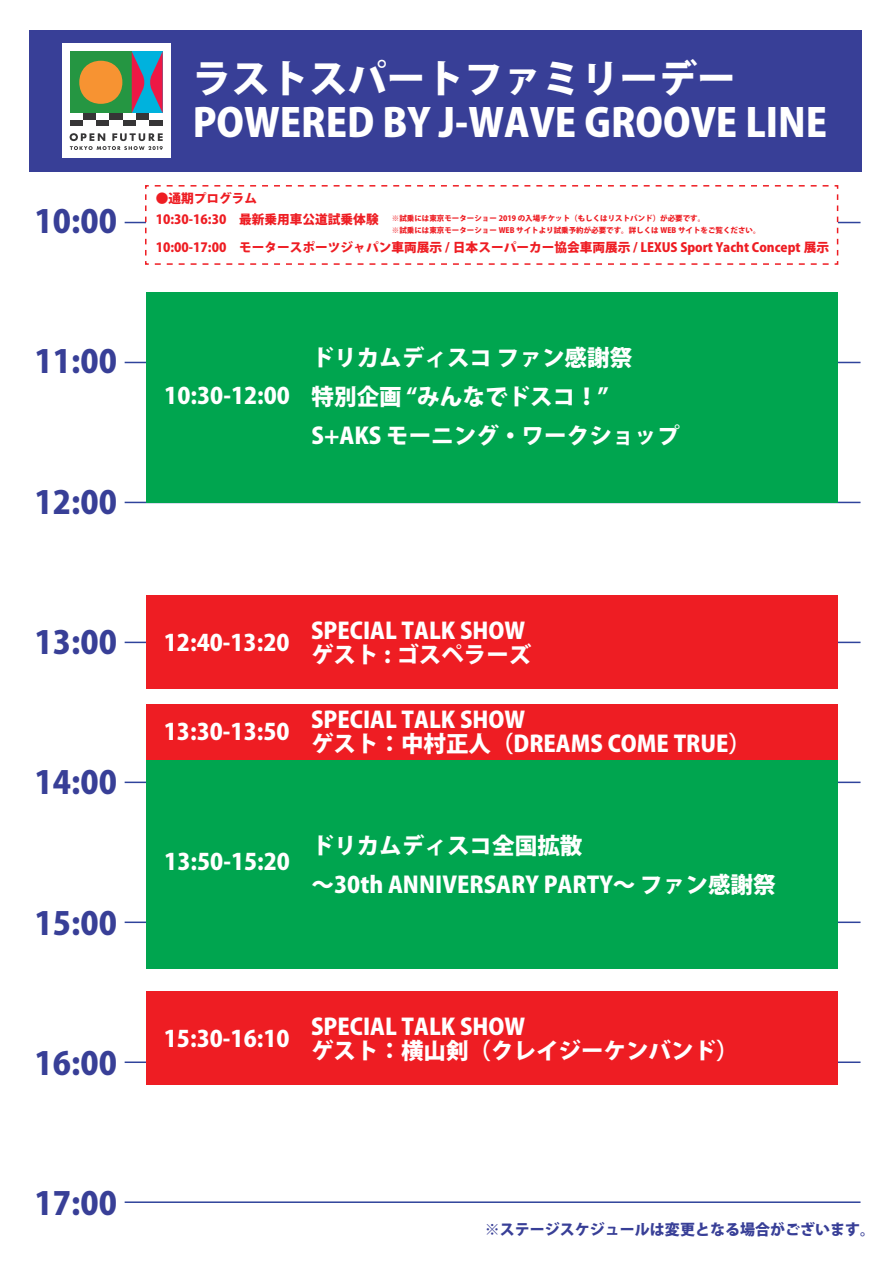
<style>
.page{position:relative;width:893px;height:1263px;background:#fff}
.page>*{position:absolute;margin:0;border:0;box-sizing:border-box;transform-origin:0 0}
.t1{font:800 38.85px/44.4px "Koz Go Pr 6 N";color:#fff}
.t2{font:800 31.5px "Koz Go Pr 6 N";color:#383f97}
.t3{font:800 22.65px/39px "Koz Go Pr 6 N";color:#fff}
.t4{font:800 22.5px/24px "Koz Go Pr 6 N";color:#fff}
.t5{font:800 15px "Koz Go Pr 6 N";color:#383f97}
.t6{font:800 12.75px "Koz Go Pr 6 N";color:#ee1d23}
.t7{font:800 7.5px/12px "Koz Go Pr 6 N";color:#ee1d23}
</style>
<div class="page">
<div style="left:29px;top:30px;width:832px;height:142px;background:#383f97"></div>
<div style="left:62px;top:43px;width:109px;height:115px;background:#fff"></div>
<div style="left:70px;top:51px;width:62px;height:62px;background:#259642"></div>
<div style="left:79px;top:61px;width:43px;height:43px;background:#f79332;border-radius:50%"></div>
<div style="left:70px;top:119px;width:13px;height:6px;background:#363536"></div>
<div style="left:83px;top:113px;width:13px;height:6px;background:#363536"></div>
<div style="left:96px;top:119px;width:14px;height:6px;background:#363536"></div>
<div style="left:110px;top:113px;width:13px;height:6px;background:#363536"></div>
<div style="left:123px;top:119px;width:13px;height:6px;background:#363536"></div>
<div style="left:136px;top:113px;width:13px;height:6px;background:#363536"></div>
<div style="left:149px;top:119px;width:14px;height:6px;background:#363536"></div>
<svg style="left:70px;top:133px;width:93px;height:17px"></svg>
<svg style="left:132px;top:51px;width:31px;height:62px;background:#696d99"></svg>
<hr style="left:125px;top:1201px;width:735px;height:2px;background:#2f439b">
<hr style="left:125px;top:222px;width:735px;height:1px;background:#2f439b">
<hr style="left:125px;top:362px;width:735px;height:1px;background:#2f439b">
<hr style="left:125px;top:502px;width:735px;height:1px;background:#2f439b">
<hr style="left:125px;top:642px;width:735px;height:1px;background:#2f439b">
<hr style="left:125px;top:782px;width:735px;height:1px;background:#2f439b">
<hr style="left:125px;top:921px;width:735px;height:2px;background:#2f439b">
<hr style="left:125px;top:1061px;width:735px;height:2px;background:#2f439b">
<div style="left:146px;top:292px;width:691px;height:210px;background:#00a54f"></div>
<div style="left:146px;top:596px;width:691px;height:93px;background:#ee1d23"></div>
<div style="left:146px;top:758px;width:691px;height:211px;background:#00a54f"></div>
<div style="left:146px;top:991px;width:691px;height:94px;background:#ee1d23"></div>
<div style="left:146px;top:704px;width:691px;height:55px;background:#ee1d23"></div>
<svg style="left:144px;top:185px;width:695px;height:80px"></svg>
<h2 class="t2" style="left:35px;top:203px;width:84px">10:00</h2>
<h2 class="t2" style="left:35px;top:344px;width:84px">11:00</h2>
<h2 class="t2" style="left:35px;top:484px;width:84px">12:00</h2>
<h1 class="t1" style="left:193px;top:57px;width:636px">ラストスパートファミリーデー<br>POWERED BY J-WAVE GROOVE LINE</h1>
<p class="t6" style="left:156px;top:191px;width:103px">●通期プログラム</p>
<p class="t6" style="left:156px;top:212px;width:224px">10:30-16:30　最新乗用車公道試乗体験</p>
<p class="t6" style="left:156px;top:240px;width:675px">10:00-17:00　モータースポーツジャパン車両展示 / 日本スーパーカー協会車両展示 / LEXUS Sport Yacht Concept 展示</p>
<p class="t7" style="left:392px;top:212px;width:370px">※試乗には東京モーターショー 2019 の入場チケット（もしくはリストバンド）が必要です。<br>※試乗には東京モーターショー WEB サイトより試乗予約が必要です。詳しくは WEB サイトをご覧ください。</p>
<p class="t3" style="left:164px;top:377px;width:127px">10:30-12:00</p>
<p class="t3" style="left:311px;top:338px;width:370px">ドリカムディスコ ファン感謝祭<br>特別企画 “みんなでドスコ！”<br>S+AKS モーニング・ワークショップ</p>
<h2 class="t2" style="left:35px;top:624px;width:84px">13:00</h2>
<h2 class="t2" style="left:35px;top:765px;width:84px">14:00</h2>
<h2 class="t2" style="left:35px;top:905px;width:84px">15:00</h2>
<h2 class="t2" style="left:35px;top:1045px;width:84px">16:00</h2>
<p class="t3" style="left:164px;top:624px;width:127px">12:40-13:20</p>
<p class="t3" style="left:164px;top:713px;width:127px">13:30-13:50</p>
<p class="t4" style="left:311px;top:619px;width:222px">SPECIAL TALK SHOWゲスト : ゴスペラーズ</p>
<p class="t4" style="left:311px;top:708px;width:442px">SPECIAL TALK SHOW<br>ゲスト：中村正人（DREAMS COME TRUE）</p>
<p class="t3" style="left:164px;top:843px;width:127px">13:50-15:20</p>
<p class="t3" style="left:312px;top:827px;width:466px">ドリカムディスコ全国拡散<br>～30th ANNIVERSARY PARTY～ ファン感謝祭</p>
<p class="t3" style="left:164px;top:1019px;width:127px">15:30-16:10</p>
<p class="t4" style="left:311px;top:1015px;width:429px">SPECIAL TALK SHOW<br>ゲスト：横山剣（クレイジーケンバンド）</p>
<h2 class="t2" style="left:35px;top:1186px;width:84px">17:00</h2>
<p class="t5" style="left:485px;top:1220px;width:392px">※ステージスケジュールは変更となる場合がございます。</p>
</div>
